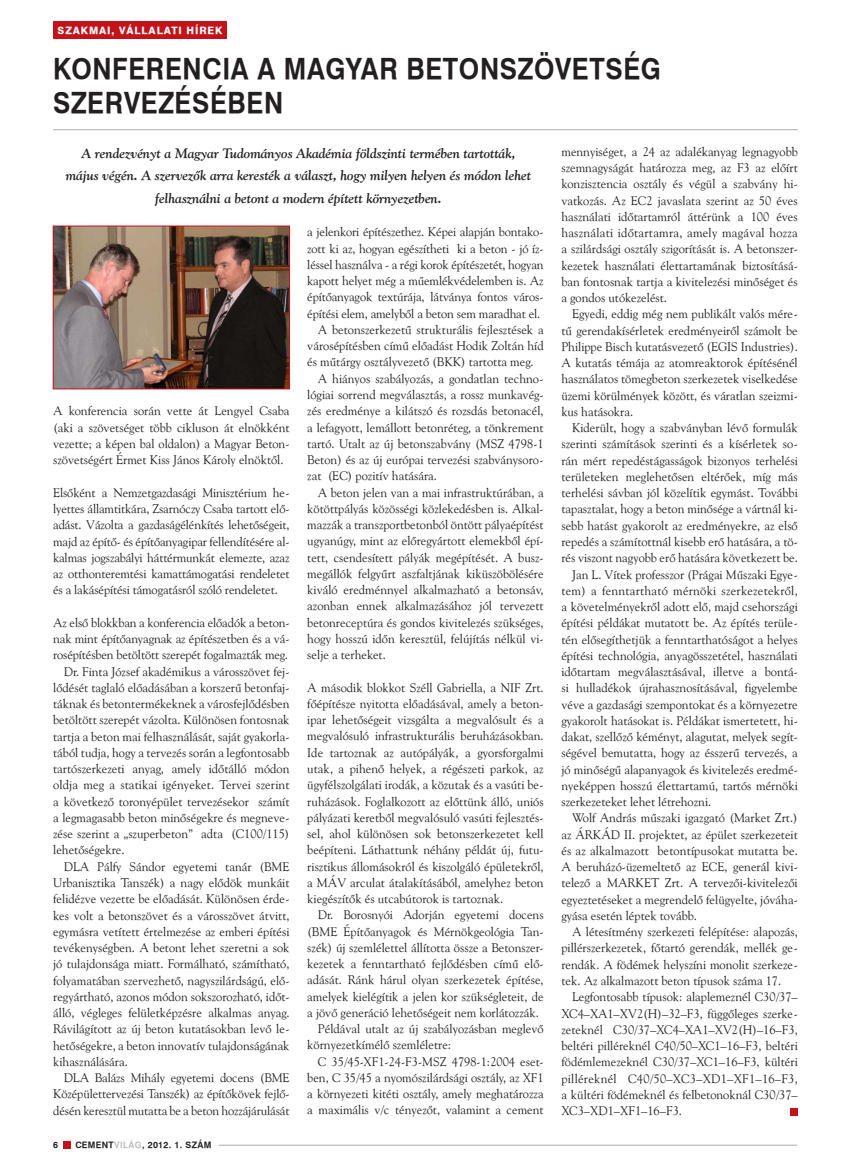
<style>
.page{position:relative;width:851px;height:1170px;background:#fff}
.page>*{position:absolute;margin:0;border:0;box-sizing:border-box;transform-origin:0 0}
.cim_1_swiss{font:28.75px "H Swiss 721 BT Bold";letter-spacing:.025em;color:#231f20;scale:.9 1}
.bevezetes{font:italic 13.75px/22.5px "H Goudy Old Style BT Bold";color:#231f20;text-align:center}
.szöveg{font:12.5px/16.2px "H Goudy Old Style BT";color:#231f20;text-align:justify}
.t1{font:10px "H Swiss 721 Heavy BT";letter-spacing:.09em;color:#fff}
.t2{font:8.75px "H Swiss 721 BT Bold";letter-spacing:.04em;color:#231f20}
.s1{color:#bcbdc0}
</style>
<div class="page">
<hr style="left:219px;top:1144px;width:578px;height:1px;background:#bcbdc0">
<div style="left:63px;top:1141px;width:7px;height:7px;background:#c4121a"></div>
<div style="left:53px;top:21px;width:174px;height:18px;background:#c4121a"></div>
<img style="left:55px;top:228px;width:233px;height:159px">
<div style="left:53px;top:226px;width:237px;height:163px;border:1px solid #c4121a"></div>
<hr style="left:53px;top:129px;width:744px;height:1px;background:#bcbdc0">
<div style="left:790px;top:1107px;width:7px;height:7px;background:#c4121a"></div>
<p class="t1" style="left:58px;top:24px;width:166px">SZAKMAI, VÁLLALATI HÍREK</p>
<p class="cim_1_swiss" style="left:53px;top:51px;width:676px">KONFERENCIA A MAGYAR BETONSZÖVETSÉG</p>
<p class="cim_1_swiss" style="left:53px;top:85px;width:257px">SZERVEZÉSÉBEN</p>
<p class="bevezetes" style="left:81px;top:141px;width:435px">A rendezvényt a Magyar Tudományos Akadémia földszinti termében tartották,</p>
<p class="bevezetes" style="left:66px;top:164px;width:467px">május végén. A szervezők arra keresték a választ, hogy milyen helyen és módon lehet felhasználni a betont a modern épített környezetben.</p>
<p class="szöveg" style="left:307px;top:224px;width:238px">a jelenkori építészethez. Képei alapján bontako&shy;zott ki az, hogyan egészítheti ki a beton - jó íz&shy;léssel használva - a régi korok építészetét, hogyan kapott helyet még a műemlékvédelemben is. Az építőanyagok textúrája, látványa fontos város&shy;építési elem, amelyből a beton sem maradhat el.</p>
<p class="szöveg" style="left:307px;top:321px;width:238px;text-indent:11px">A betonszerkezetű strukturális fejlesztések a városépítésben című előadást Hodik Zoltán híd és műtárgy osztályvezető (BKK) tartotta meg.</p>
<p class="szöveg" style="left:307px;top:370px;width:238px;text-indent:11px">A hiányos szabályozás, a gondatlan techno&shy;lógiai sorrend megválasztás, a rossz munkavég&shy;zés eredménye a kilátszó és rozsdás betonacél, a lefagyott, lemállott betonréteg, a tönkrement tartó. Utalt az új betonszabvány (MSZ 4798-1<br>Beton) és az új európai tervezési szabványsoro&shy;zat (EC) pozitív hatására.</p>
<p class="szöveg" style="left:307px;top:484px;width:238px;text-indent:11px">A beton jelen van a mai infrastruktúrában, a kötöttpályás közösségi közlekedésben is. Alkal&shy;mazzák a transzportbetonból öntött pályaépítést ugyanúgy, mint az előregyártott elemekből épí&shy;tett, csendesített pályák megépítését. A busz&shy;megállók felgyűrt aszfaltjának kiküszöbölésére kiváló eredménnyel alkalmazható a betonsáv, azonban ennek alkalmazásához jól tervezett betonreceptúra és gondos kivitelezés szükséges, hogy hosszú időn keresztül, felújítás nélkül vi&shy;selje a terheket.</p>
<p class="szöveg" style="left:307px;top:679px;width:238px">A második blokkot Széll Gabriella, a NIF Zrt. főépítésze nyitotta előadásával, amely a beton&shy;ipar lehetőségeit vizsgálta a megvalósult és a megvalósuló infrastrukturális beruházásokban.<br>Ide tartoznak az autópályák, a gyorsforgalmi utak, a pihenő helyek, a régészeti parkok, az ügyfélszolgálati irodák, a közutak és a vasúti be&shy;ruházások. Foglalkozott az előttünk álló, uniós pályázati keretből megvalósuló vasúti fejlesztés&shy;sel, ahol különösen sok betonszerkezetet kell beépíteni. Láthattunk néhány példát új, futu&shy;risztikus állomásokról és kiszolgáló épületekről, a MÁV arculat átalakításából, amelyhez beton kiegészítők és utcabútorok is tartoznak.</p>
<p class="szöveg" style="left:307px;top:906px;width:238px;text-indent:11px">Dr. Borosnyói Adorján egyetemi docens (BME Építőanyagok és Mérnökgeológia Tan&shy;szék) új szemlélettel állította össze a Betonszer&shy;kezetek a fenntartható fejlődésben című elő&shy;adását. Ránk hárul olyan szerkezetek építése, amelyek kielégítik a jelen kor szükségleteit, de a jövő generáció lehetőségeit nem korlátozzák.</p>
<p class="szöveg" style="left:307px;top:1020px;width:238px;text-indent:11px">Példával utalt az új szabályozásban meglevő környezetkímélő szemléletre:</p>
<p class="szöveg" style="left:307px;top:1052px;width:238px;text-indent:11px">C 35/45-XF1-24-F3-MSZ 4798-1:2004 eset&shy;ben, C 35/45 a nyomószilárdsági osztály, az XF1 a környezeti kitéti osztály, amely meghatározza a maximális v/c tényezőt, valamint a cement</p>
<p class="szöveg" style="left:561px;top:143px;width:238px">mennyiséget, a 24 az adalékanyag legnagyobb szemnagyságát határozza meg, az F3 az előírt konzisztencia osztály és végül a szabvány hi&shy;vatkozás. Az EC2 javaslata szerint az 50 éves használati időtartamról áttérünk a 100 éves használati időtartamra, amely magával hozza a szilárdsági osztály szigorítását is. A betonszer&shy;kezetek használati élettartamának biztosításá&shy;ban fontosnak tartja a kivitelezési minőséget és a gondos utókezelést.</p>
<p class="szöveg" style="left:561px;top:305px;width:238px;text-indent:11px">Egyedi, eddig még nem publikált valós mére&shy;tű gerendakísérletek eredményeiről számolt be Philippe Bisch kutatásvezető (EGIS Industries).<br>A kutatás témája az atomreaktorok építésénél használatos tömegbeton szerkezetek viselkedése üzemi körülmények között, és váratlan szeizmi&shy;kus hatásokra.</p>
<p class="szöveg" style="left:561px;top:419px;width:238px;text-indent:11px">Kiderült, hogy a szabványban lévő formulák szerinti számítások szerinti és a kísérletek so&shy;rán mért repedéstágasságok bizonyos terhelési területeken meglehetősen eltérőek, míg más terhelési sávban jól közelítik egymást. További tapasztalat, hogy a beton minősége a vártnál ki&shy;sebb hatást gyakorolt az eredményekre, az első repedés a számítottnál kisebb erő hatására, a tö&shy;rés viszont nagyobb erő hatására következett be.</p>
<p class="szöveg" style="left:561px;top:565px;width:238px;text-indent:11px">Jan L. Vítek professzor (Prágai Műszaki Egye&shy;tem) a fenntartható mérnöki szerkezetekről, a követelményekről adott elő, majd csehországi építési példákat mutatott be. Az építés terüle&shy;tén elősegíthetjük a fenntarthatóságot a helyes építési technológia, anyagösszetétel, használati időtartam megválasztásával, illetve a bontá&shy;si hulladékok újrahasznosításával, figyelembe véve a gazdasági szempontokat és a környezetre gyakorolt hatásokat is. Példákat ismertetett, hi&shy;dakat, szellőző kéményt, alagutat, melyek segít&shy;ségével bemutatta, hogy az ésszerű tervezés, a jó minőségű alapanyagok és kivitelezés eredmé&shy;nyeképpen hosszú élettartamú, tartós mérnöki szerkezeteket lehet létrehozni.</p>
<p class="szöveg" style="left:561px;top:809px;width:238px;text-indent:11px">Wolf András műszaki igazgató (Market Zrt.) az ÁRKÁD II. projektet, az épület szerkezeteit és az alkalmazott betontípusokat mutatta be.<br>A beruházó-üzemeltető az ECE, generál kivi&shy;telező a MARKET Zrt. A tervezői-kivitelezői egyeztetéseket a megrendelő felügyelte, jóváha&shy;gyása esetén léptek tovább.</p>
<p class="szöveg" style="left:561px;top:923px;width:238px;text-indent:11px">A létesítmény szerkezeti felépítése: alapozás, pillérszerkezetek, főtartó gerendák, mellék ge&shy;rendák. A födémek helyszíni monolit szerkeze&shy;tek. Az alkalmazott beton típusok száma 17.</p>
<p class="szöveg" style="left:561px;top:988px;width:238px;text-indent:11px">Legfontosabb típusok: alaplemeznél C30/37– XC4–XA1–XV2(H)–32–F3, függőleges szerke&shy;zeteknél C30/37–XC4–XA1–XV2(H)–16–F3, beltéri pilléreknél C40/50–XC1–16–F3, beltéri födémlemezeknél C30/37–XC1–16–F3, kültéri pilléreknél C40/50–XC3–XD1–XF1–16–F3, a kültéri födémeknél és felbetonoknál C30/37– XC3–XD1–XF1–16–F3.</p>
<p class="szöveg" style="left:53px;top:403px;width:238px">A konferencia során vette át Lengyel Csaba (aki a szövetséget több cikluson át elnökként vezette; a képen bal oldalon) a Magyar Beton&shy;szövetségért Érmet Kiss János Károly elnöktől.</p>
<p class="szöveg" style="left:53px;top:484px;width:238px">Elsőként a Nemzetgazdasági Minisztérium he&shy;lyettes államtitkára, Zsarnóczy Csaba tartott elő&shy;adást. Vázolta a gazdaságélénkítés lehetőségeit, majd az építő- és építőanyagipar fellendítésére al&shy;kalmas jogszabályi háttérmunkát elemezte, azaz az otthonteremtési kamattámogatási rendeletet és a lakásépítési támogatásról szóló rendeletet.</p>
<p class="szöveg" style="left:53px;top:614px;width:238px">Az első blokkban a konferencia előadók a beton&shy;nak mint építőanyagnak az építészetben és a vá&shy;rosépítésben betöltött szerepét fogalmazták meg.</p>
<p class="szöveg" style="left:53px;top:663px;width:238px;text-indent:11px">Dr. Finta József akadémikus a városszövet fej&shy;lődését taglaló előadásában a korszerű betonfaj&shy;táknak és betontermékeknek a városfejlődésben betöltött szerepét vázolta. Különösen fontosnak tartja a beton mai felhasználását, saját gyakorla&shy;tából tudja, hogy a tervezés során a legfontosabb tartószerkezeti anyag, amely időtálló módon oldja meg a statikai igényeket. Tervei szerint a következő toronyépület tervezésekor számít a legmagasabb beton minőségekre és megneve&shy;zése szerint a „szuperbeton” adta (C100/115) lehetőségekre.</p>
<p class="szöveg" style="left:53px;top:858px;width:238px;text-indent:11px">DLA Pálfy Sándor egyetemi tanár (BME Urbanisztika Tanszék) a nagy elődök munkáit felidézve vezette be előadását. Különösen érde&shy;kes volt a betonszövet és a városszövet átvitt, egymásra vetített értelmezése az emberi építési tevékenységben. A betont lehet szeretni a sok jó tulajdonsága miatt. Formálható, számítható, folyamatában szervezhető, nagyszilárdságú, elő&shy;regyártható, azonos módon sokszorozható, időt&shy;álló, végleges felületképzésre alkalmas anyag.<br>Rávilágított az új beton kutatásokban levő le&shy;hetőségekre, a beton innovatív tulajdonságának kihasználására.</p>
<p class="szöveg" style="left:53px;top:1069px;width:238px;text-indent:11px">DLA Balázs Mihály egyetemi docens (BME Középülettervezési Tanszék) az építőkövek fejlő&shy;désén keresztül mutatta be a beton hozzájárulását</p>
<p class="t2" style="left:53px;top:1139px;width:6px">6</p>
<p class="t2" style="left:75px;top:1139px;width:137px">CEMENT<span class="s1">VILÁG</span>, 2012. 1. SZÁM</p>
</div>
